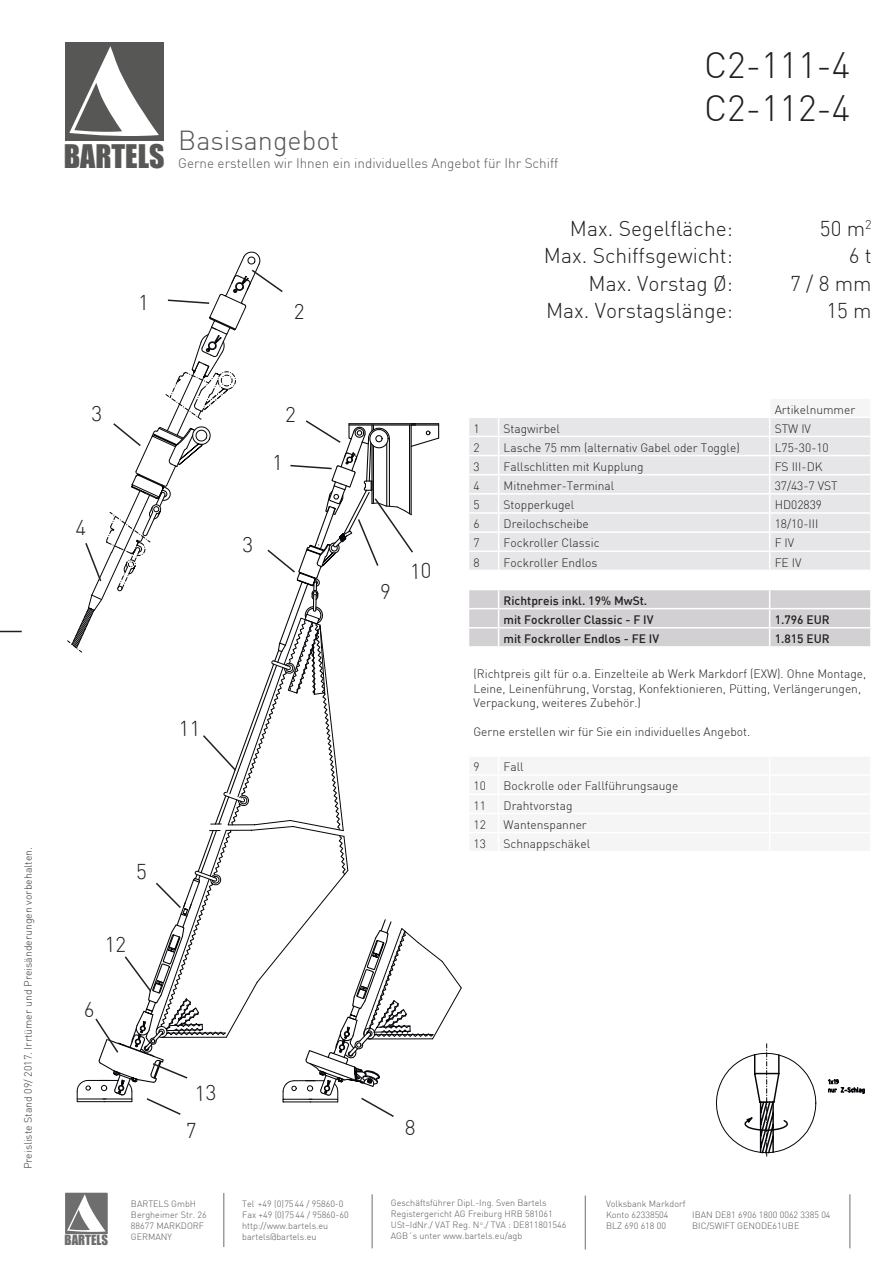
<style>
.page{position:relative;width:893px;height:1263px;background:#fff}
.page>*{position:absolute;margin:0;border:0;box-sizing:border-box;transform-origin:0 0}
.t1{font:300 36px/43.2px "DIN";color:#20201e}
.t2{font:29.85px "Impact";color:#575756}
.t3{font:300 27px "DIN";color:#575756}
.t4{font:300 21px "DIN";color:#20201e}
.t5{font:300 13.5px "DIN";color:#575756}
.t6{font:12.9px "Impact";color:#6e6e6e}
.t7{font:300 12px/14.4px "DIN";color:#20201e}
.t8{font:500 12px/19.2px "DIN";color:#20201e}
.t9{font:300 10.5px "DIN";color:#373737}
.t10{font:300 9px/10.8px "DIN";color:#575756}
</style>
<div class="page">
<svg style="left:0;top:631px;width:22px;height:1px"></svg>
<svg style="left:469px;top:418px;width:402px;height:229px"></svg>
<div style="left:65px;top:1193px;width:43px;height:41px;background:#6e6e6e"></div>
<hr style="left:585px;top:1195px;width:1px;height:54px;background:#6e6e6e">
<hr style="left:849px;top:1194px;width:1px;height:54px;background:#6e6e6e">
<div style="left:65px;top:43px;width:99px;height:98px;background:#575756"></div>
<svg style="left:69px;top:46px;width:90px;height:90px"></svg>
<svg style="left:828px;top:1079px;width:37px;height:15px"></svg>
<svg style="left:716px;top:1044px;width:101px;height:112px"></svg>
<svg style="left:67px;top:252px;width:395px;height:997px"></svg>
<h2 class="t2" style="left:64px;top:133px;width:102px">BARTELS</h2>
<h3 class="t3" style="left:178px;top:123px;width:163px">Basisangebot</h3>
<p class="t5" style="left:178px;top:155px;width:382px">Gerne erstellen wir Ihnen ein individuelles Angebot für Ihr Schiff</p>
<h1 class="t1" style="left:704px;top:43px;width:148px">C2-111-4<br>C2-112-4</h1>
<h3 class="t4" style="left:138px;top:289px;width:12px">1</h3>
<h3 class="t4" style="left:294px;top:298px;width:12px">2</h3>
<h3 class="t4" style="left:570px;top:216px;width:164px">Max. Segelfläche:</h3>
<h3 class="t4" style="left:820px;top:216px;width:53px">50 m<sup>2</sup></h3>
<h3 class="t4" style="left:544px;top:243px;width:190px">Max. Schiffsgewicht:</h3>
<h3 class="t4" style="left:849px;top:243px;width:24px">6 t</h3>
<h3 class="t4" style="left:588px;top:270px;width:146px">Max. Vorstag Ø:</h3>
<h3 class="t4" style="left:790px;top:270px;width:83px">7 / 8 mm</h3>
<h3 class="t4" style="left:546px;top:298px;width:188px">Max. Vorstagslänge:</h3>
<h3 class="t4" style="left:826px;top:298px;width:47px">15 m</h3>
<p class="t9" style="left:22px;top:1169px;width:324px;rotate:-90deg">Preisliste Stand 09/ 2017. Irrtümer und Preisänderungen vorbehalten.</p>
<h3 class="t4" style="left:92px;top:400px;width:12px">3</h3>
<h3 class="t4" style="left:76px;top:514px;width:12px">4</h3>
<h3 class="t4" style="left:136px;top:859px;width:12px">5</h3>
<h3 class="t4" style="left:285px;top:401px;width:12px">2</h3>
<h3 class="t4" style="left:272px;top:449px;width:12px">1</h3>
<h3 class="t4" style="left:242px;top:532px;width:12px">3</h3>
<h3 class="t4" style="left:380px;top:579px;width:12px">9</h3>
<p class="t7" style="left:775px;top:402px;width:82px">Artikelnummer</p>
<p class="t7" style="left:473px;top:421px;width:8px">1</p>
<p class="t7" style="left:504px;top:421px;width:58px">Stagwirbel</p>
<p class="t7" style="left:775px;top:421px;width:38px">STW IV</p>
<p class="t7" style="left:473px;top:440px;width:8px">2</p>
<p class="t7" style="left:504px;top:440px;width:238px">Lasche 75 mm (alternativ Gabel oder Toggle)</p>
<p class="t7" style="left:775px;top:440px;width:56px">L75-30-10</p>
<p class="t7" style="left:473px;top:459px;width:8px">3</p>
<p class="t7" style="left:504px;top:459px;width:142px">Fallschlitten mit Kupplung</p>
<p class="t7" style="left:775px;top:459px;width:49px">FS III-DK</p>
<p class="t7" style="left:473px;top:478px;width:8px">4</p>
<p class="t7" style="left:504px;top:478px;width:112px">Mitnehmer-Terminal</p>
<p class="t7" style="left:775px;top:478px;width:64px">37/43-7 VST</p>
<p class="t7" style="left:473px;top:498px;width:8px">5</p>
<p class="t7" style="left:504px;top:498px;width:72px">Stopperkugel</p>
<p class="t7" style="left:775px;top:498px;width:49px">HD02839</p>
<p class="t7" style="left:473px;top:517px;width:8px">6</p>
<p class="t7" style="left:504px;top:517px;width:87px">Dreilochscheibe</p>
<p class="t7" style="left:775px;top:517px;width:45px">18/10-III</p>
<p class="t7" style="left:473px;top:536px;width:8px">7</p>
<p class="t7" style="left:504px;top:536px;width:97px">Fockroller Classic</p>
<p class="t7" style="left:775px;top:536px;width:21px">F IV</p>
<p class="t7" style="left:473px;top:555px;width:8px">8</p>
<p class="t7" style="left:504px;top:555px;width:95px">Fockroller Endlos</p>
<p class="t7" style="left:775px;top:555px;width:28px">FE IV</p>
<p class="t8" style="left:504px;top:591px;width:151px">Richtpreis inkl. 19% MwSt. mit Fockroller Classic - F IV</p>
<p class="t8" style="left:775px;top:610px;width:56px">1.796 EUR</p>
<p class="t8" style="left:504px;top:629px;width:157px">mit Fockroller Endlos - FE IV</p>
<p class="t8" style="left:775px;top:629px;width:56px">1.815 EUR</p>
<p class="t7" style="left:473px;top:667px;width:394px">(Richtpreis gilt für o.a. Einzelteile ab Werk Markdorf (EXW). Ohne Montage,<br>Leine, Leinenführung, Vorstag, Konfektionieren, Pütting, Verlängerungen,<br>Verpackung, weiteres Zubehör.)</p>
<p class="t7" style="left:473px;top:724px;width:278px">Gerne erstellen wir für Sie ein individuelles Angebot.</p>
<p class="t7" style="left:473px;top:760px;width:8px">9</p>
<p class="t7" style="left:504px;top:760px;width:22px">Fall</p>
<p class="t7" style="left:473px;top:779px;width:14px">10</p>
<p class="t7" style="left:504px;top:779px;width:176px">Bockrolle oder Fallführungsauge</p>
<p class="t7" style="left:473px;top:798px;width:14px">11</p>
<p class="t7" style="left:504px;top:798px;width:70px">Drahtvorstag</p>
<p class="t7" style="left:473px;top:817px;width:14px">12</p>
<p class="t7" style="left:504px;top:817px;width:85px">Wantenspanner</p>
<p class="t7" style="left:473px;top:836px;width:14px">13</p>
<p class="t7" style="left:504px;top:836px;width:88px">Schnappschäkel</p>
<h3 class="t4" style="left:84px;top:996px;width:12px">6</h3>
<h3 class="t4" style="left:186px;top:1117px;width:12px">7</h3>
<h3 class="t4" style="left:405px;top:1114px;width:12px">8</h3>
<p class="t6" style="left:65px;top:1230px;width:45px">BARTELS</p>
<p class="t10" style="left:391px;top:1197px;width:177px">Geschäftsführer Dipl.-Ing. Sven Bartels Registergericht AG Freiburg HRB 581061<br>USt–IdNr./ VAT Reg. N <sup>o</sup>./ TVA : DE811801546<br>AGB´s unter www.bartels.eu/agb</p>
<p class="t10" style="left:131px;top:1198px;width:77px">BARTELS GmbH<br>Bergheimer Str. 26<br>88677 MARKDORF<br>GERMANY</p>
<p class="t10" style="left:242px;top:1198px;width:108px">Tel +49 (0)75 44 / 95860-0<br>Fax +49 (0)75 44 / 95860-60 http://www.bartels.eu bartels@bartels.eu</p>
<p class="t10" style="left:606px;top:1198px;width:81px">Volksbank Markdorf<br>Konto 62338504</p>
<p class="t10" style="left:692px;top:1209px;width:140px">IBAN DE81 6906 1800 0062 3385 04</p>
<p class="t10" style="left:606px;top:1220px;width:62px">BLZ 690 618 00</p>
<p class="t10" style="left:692px;top:1220px;width:109px">BIC/SWIFT GENODE61UBE</p>
</div>
